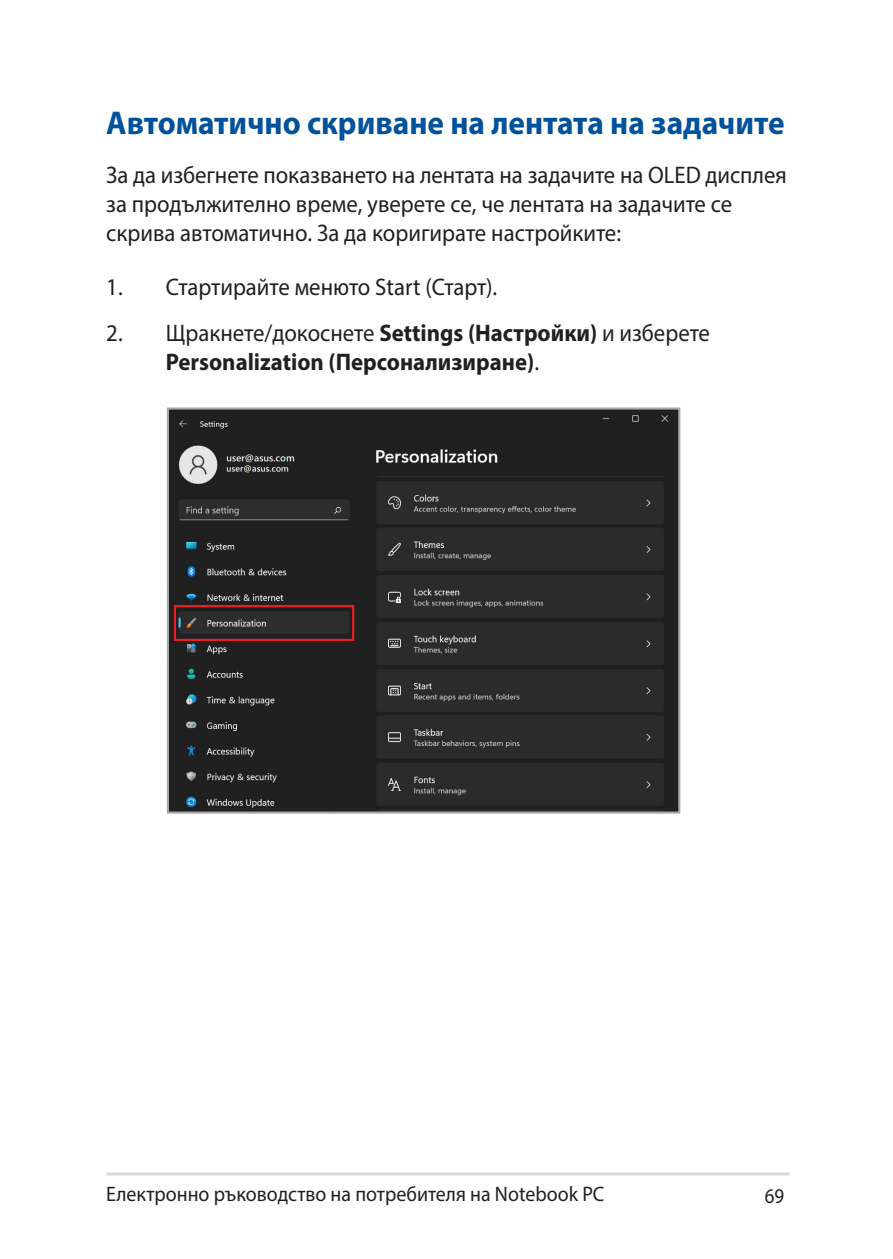
<style>
.page{position:relative;width:893px;height:1259px;background:#fff}
.page>*{position:absolute;margin:0;border:0;box-sizing:border-box;transform-origin:0 0}
.t1{font:700 33px "Myriad Pro";color:#01529a;scale:.95 1}
.t2{font:24px/28.8px "Myriad Pro";letter-spacing:-.005em;color:#231f20;scale:.95 1}
.t3{font:700 24px/28.8px "Myriad Pro";color:#231f20;scale:.95 1}
.t4{font:21px "Myriad Pro";color:#231f20;scale:.95 1}
.t5{font:21px "Myriad Pro";color:#231f20;scale:.9 1}
.s1{font-weight:400}
</style>
<div class="page">
<hr style="left:106px;top:1172px;width:683px;height:3px;background:#d8d8d8">
<img style="left:170px;top:410px;width:507px;height:400px">
<div style="left:167px;top:407px;width:513px;height:406px;border:2px solid #a8a9ad"></div>
<div style="left:174px;top:605px;width:180px;height:36px;border:2px solid #ee1d23"></div>
<h1 class="t1" style="left:106px;top:101px;width:715px">Автоматично скриване на лентата на задачите</h1>
<p class="t2" style="left:106px;top:160px;width:718px">За да избегнете показването на лентата на задачите на OLED дисплея за продължително време, уверете се, че лентата на задачите се скрива автоматично. За да коригирате настройките:</p>
<p class="t2" style="left:106px;top:272px;width:413px">1. Стартирайте менюто Start (Старт).</p>
<p class="t3" style="left:166px;top:317px;width:574px;text-indent:-60px"><span class="s1">2. Щракнете/докоснете</span> Settings (Настройки) <span class="s1">и изберете<br></span>Personalization (Персонализиране)<span class="s1">.</span></p>
<p class="t4" style="left:106px;top:1180px;width:526px">Електронно ръководство на потребителя на Notebook PC</p>
<p class="t5" style="left:765px;top:1182px;width:23px">69</p>
</div>
